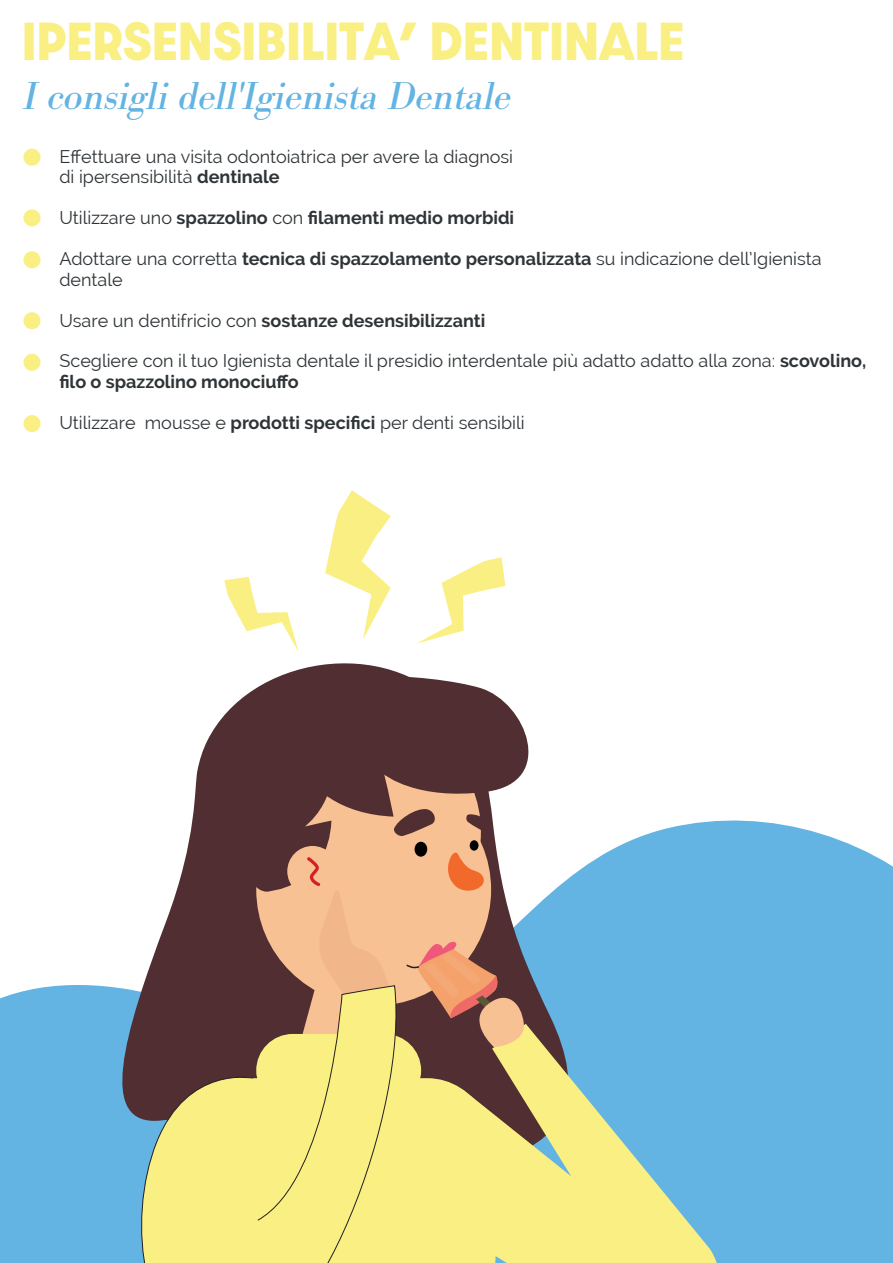
<style>
.page{position:relative;width:893px;height:1263px;background:#fff}
.page>*{position:absolute;margin:0;border:0;box-sizing:border-box;transform-origin:0 0}
.t1{font:700 45.45px "Dazzle Unicase";color:#faef83}
.t2{font:italic 40.5px "Bodoni URW";color:#63b3e3}
.t3{font:18px/20.4px "Raleway";color:#2f3437}
.t4{font:700 18px "Raleway";color:#2f3437}
.s1{font-weight:700}
.s2{font-weight:400}
</style>
<div class="page">
<svg style="left:0;top:820px;width:893px;height:443px;fill:#63b3e3"></svg>
<svg style="left:96px;top:718px;width:533px;height:360px"></svg>
<div style="left:222px;top:705px;width:12px;height:142px;background:#502e31"></div>
<div style="left:90px;top:1078px;width:35px;height:185px;background:#63b3e3"></div>
<svg style="left:125px;top:985px;width:274px;height:278px;fill:#faef83"></svg>
<svg style="left:325px;top:490px;width:66px;height:149px"></svg>
<svg style="left:224px;top:577px;width:75px;height:75px"></svg>
<svg style="left:417px;top:557px;width:88px;height:87px"></svg>
<svg style="left:399px;top:1024px;width:327px;height:239px;fill:#faef83"></svg>
<svg style="left:234px;top:663px;width:323px;height:421px"></svg>
<div style="left:23px;top:149px;width:18px;height:17px;background:#faef83;border-radius:50%"></div>
<div style="left:23px;top:209px;width:18px;height:17px;background:#faef83;border-radius:50%"></div>
<div style="left:23px;top:251px;width:18px;height:17px;background:#faef83;border-radius:50%"></div>
<div style="left:23px;top:312px;width:18px;height:17px;background:#faef83;border-radius:50%"></div>
<div style="left:23px;top:354px;width:18px;height:17px;background:#faef83;border-radius:50%"></div>
<div style="left:23px;top:415px;width:18px;height:17px;background:#faef83;border-radius:50%"></div>
<h1 class="t1" style="left:22px;top:6px;width:664px">IPERSENSIBILITA’ DENTINALE</h1>
<h2 class="t2" style="left:25px;top:71px;width:489px">I consigli dell'Igienista Dentale</h2>
<p class="t3" style="left:59px;top:146px;width:455px">Effettuare una visita odontoiatrica per avere la diagnosi di ipersensibilità <span class="s1">dentinale</span></p>
<p class="t4" style="left:59px;top:208px;width:456px"><span class="s2">Utilizzare uno</span> spazzolino <span class="s2">con</span> filamenti medio morbidi</p>
<p class="t3" style="left:59px;top:249px;width:764px">Adottare una corretta <span class="s1">tecnica di spazzolamento personalizzata</span> su indicazione dell’Igienista dentale</p>
<p class="t4" style="left:59px;top:310px;width:427px"><span class="s2">Usare un dentifricio con</span> sostanze desensibilizzanti</p>
<p class="t3" style="left:59px;top:351px;width:808px">Scegliere con il tuo Igienista dentale il presidio interdentale più adatto adatto alla zona: <span class="s1">scovolino, filo o spazzolino monociuffo</span></p>
<p class="t3" style="left:59px;top:412px;width:467px">Utilizzare mousse e <span class="s1">prodotti specifici</span> per denti sensibili</p>
</div>
